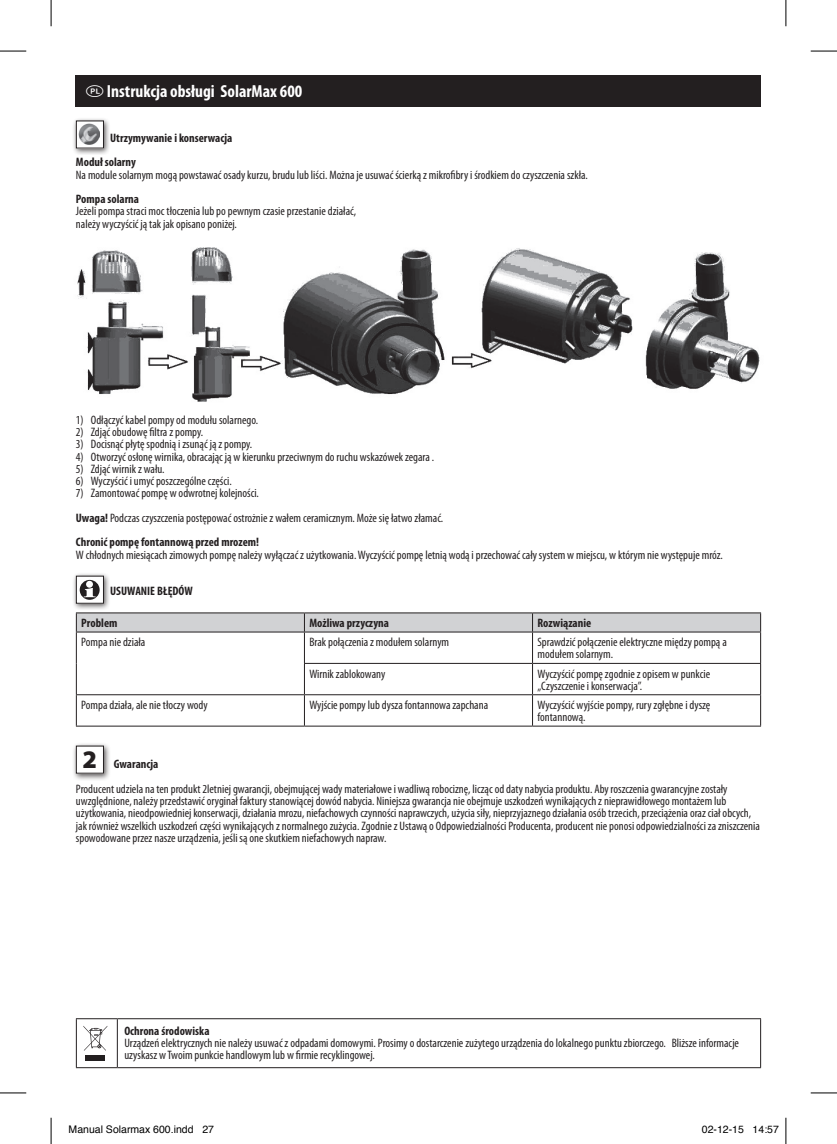
<style>
.page{position:relative;width:837px;height:1144px;background:#fff}
.page>*{position:absolute;margin:0;border:0;box-sizing:border-box;transform-origin:0 0}
.t1{font:900 25.38px "Myriad Pro";color:#231f20}
.t2{font:700 condensed 17.5px "Myriad Pro";color:#fff}
.t3{font:condensed 12.25px/12.2px "Myriad Pro";color:#231f20}
.t4{font:700 condensed 12.25px/24.5px "Myriad Pro";color:#231f20}
.t5{font:10.5px "Helvetica";color:#000}
.s1{font-weight:700}
</style>
<div class="page">
<img style="left:77px;top:247px;width:683px;height:155px">
<div style="left:76px;top:76px;width:684px;height:31px;background:#231f20"></div>
<hr style="left:76px;top:612px;width:228px;height:1px;background:#231f20">
<hr style="left:304px;top:612px;width:228px;height:1px;background:#231f20">
<hr style="left:532px;top:612px;width:228px;height:1px;background:#231f20">
<svg style="left:76px;top:613px;width:685px;height:19px;background:#c7c8ca"></svg>
<hr style="left:76px;top:632px;width:228px;height:1px;background:#231f20">
<hr style="left:76px;top:632px;width:1px;height:31px;background:#231f20">
<hr style="left:304px;top:632px;width:228px;height:1px;background:#231f20">
<hr style="left:304px;top:632px;width:1px;height:31px;background:#231f20">
<hr style="left:532px;top:632px;width:228px;height:1px;background:#231f20">
<hr style="left:532px;top:632px;width:1px;height:31px;background:#231f20">
<hr style="left:760px;top:632px;width:1px;height:31px;background:#231f20">
<hr style="left:76px;top:663px;width:1px;height:31px;background:#231f20">
<hr style="left:304px;top:663px;width:228px;height:1px;background:#231f20">
<hr style="left:304px;top:664px;width:1px;height:30px;background:#231f20">
<hr style="left:532px;top:663px;width:228px;height:1px;background:#231f20">
<hr style="left:532px;top:664px;width:1px;height:30px;background:#231f20">
<hr style="left:760px;top:664px;width:1px;height:30px;background:#231f20">
<hr style="left:76px;top:694px;width:228px;height:1px;background:#231f20">
<hr style="left:76px;top:695px;width:1px;height:31px;background:#231f20">
<hr style="left:304px;top:694px;width:228px;height:1px;background:#231f20">
<hr style="left:304px;top:695px;width:1px;height:31px;background:#231f20">
<hr style="left:532px;top:694px;width:228px;height:1px;background:#231f20">
<hr style="left:532px;top:695px;width:1px;height:31px;background:#231f20">
<hr style="left:760px;top:695px;width:1px;height:31px;background:#231f20">
<hr style="left:76px;top:726px;width:228px;height:1px;background:#231f20">
<hr style="left:304px;top:726px;width:228px;height:1px;background:#231f20">
<hr style="left:532px;top:726px;width:228px;height:1px;background:#231f20">
<div style="left:72px;top:117px;width:39px;height:38px;background:#231f20;opacity:.75"></div>
<div style="left:76px;top:121px;width:27px;height:27px;background:#fff"></div>
<img style="left:79px;top:124px;width:21px;height:21px">
<div style="left:76px;top:121px;width:28px;height:27px;border:1px solid #231f20"></div>
<div style="left:72px;top:742px;width:39px;height:39px;background:#231f20;opacity:.75"></div>
<div style="left:76px;top:746px;width:27px;height:27px;background:#fff"></div>
<div style="left:76px;top:746px;width:28px;height:28px;border:1px solid #231f20"></div>
<div style="left:72px;top:572px;width:39px;height:38px;background:#231f20;opacity:.75"></div>
<div style="left:76px;top:576px;width:27px;height:27px;background:#fff"></div>
<svg style="left:80px;top:580px;width:20px;height:20px"></svg>
<svg style="left:84px;top:588px;width:12px;height:9px"></svg>
<div style="left:86px;top:581px;width:7px;height:7px;background:#fff;border-radius:50%"></div>
<div style="left:76px;top:576px;width:28px;height:28px;border:1px solid #231f20"></div>
<hr style="left:76px;top:1018px;width:41px;height:1px;background:#231f20">
<hr style="left:76px;top:1019px;width:1px;height:48px;background:#231f20">
<hr style="left:117px;top:1018px;width:643px;height:1px;background:#231f20">
<hr style="left:117px;top:1019px;width:1px;height:48px;background:#231f20">
<hr style="left:760px;top:1019px;width:1px;height:48px;background:#231f20">
<hr style="left:76px;top:1067px;width:41px;height:1px;background:#231f20">
<hr style="left:117px;top:1067px;width:643px;height:1px;background:#231f20">
<div style="left:85px;top:1056px;width:20px;height:5px;background:#231f20"></div>
<svg style="left:83px;top:1026px;width:24px;height:25px"></svg>
<svg style="left:0;top:51px;width:26px;height:1px"></svg>
<svg style="left:810px;top:51px;width:26px;height:1px"></svg>
<svg style="left:0;top:1092px;width:26px;height:1px"></svg>
<svg style="left:810px;top:1092px;width:26px;height:1px"></svg>
<svg style="left:51px;top:0;width:1px;height:26px"></svg>
<svg style="left:51px;top:1118px;width:1px;height:26px"></svg>
<svg style="left:785px;top:0;width:1px;height:26px"></svg>
<svg style="left:785px;top:1118px;width:1px;height:26px"></svg>
<h2 class="t2" style="left:86px;top:81px;width:218px">❑ Instrukcja obsługi SolarMax 600</h2>
<p class="t4" style="left:76px;top:125px;width:158px;text-indent:34px">Utrzymywanie i konserwacja<br>Moduł solarny</p>
<p class="t3" style="left:76px;top:168px;width:513px">Na module solarnym mogą powstawać osady kurzu, brudu lub liści. Można je usuwać ścierką z mikrofibry i środkiem do czyszczenia szkła.</p>
<p class="t4" style="left:76px;top:187px;width:65px">Pompa solarna</p>
<p class="t3" style="left:76px;top:205px;width:281px">Jeżeli pompa straci moc tłoczenia lub po pewnym czasie przestanie działać, należy wyczyścić ją tak jak opisano poniżej.</p>
<p class="t3" style="left:76px;top:413px;width:183px">1) Odłączyć kabel pompy od modułu solarnego.</p>
<p class="t3" style="left:76px;top:426px;width:129px">2) Zdjąć obudowę filtra z pompy.</p>
<p class="t3" style="left:76px;top:438px;width:178px">3) Docisnąć płytę spodnią i zsunąć ją z pompy.</p>
<p class="t3" style="left:76px;top:450px;width:360px">4) Otworzyć osłonę wirnika, obracając ją w kierunku przeciwnym do ruchu wskazówek zegara .</p>
<p class="t3" style="left:76px;top:462px;width:90px">5) Zdjąć wirnik z wału.</p>
<p class="t3" style="left:76px;top:475px;width:157px">6) Wyczyścić i umyć poszczególne części.</p>
<p class="t3" style="left:76px;top:481px;width:369px;line-height:24.5px">7) Zamontować pompę w odwrotnej kolejności.<br><span class="s1">Uwaga!</span> Podczas czyszczenia postępować ostrożnie z wałem ceramicznym. Może się łatwo złamać.<br><span class="s1">Chronić pompę fontannową przed mrozem!</span></p>
<p class="t3" style="left:76px;top:548px;width:648px">W chłodnych miesiącach zimowych pompę należy wyłączać z użytkowania. Wyczyścić pompę letnią wodą i przechować cały system w miejscu, w którym nie występuje mróz.</p>
<p class="t4" style="left:110px;top:579px;width:84px">USUWANIE BŁĘDÓW</p>
<p class="t4" style="left:81px;top:610px;width:38px">Problem</p>
<p class="t4" style="left:309px;top:610px;width:81px">Możliwa przyczyna</p>
<p class="t4" style="left:537px;top:610px;width:55px">Rozwiązanie</p>
<p class="t3" style="left:81px;top:636px;width:66px">Pompa nie działa</p>
<p class="t3" style="left:309px;top:636px;width:141px">Brak połączenia z modułem solarnym</p>
<p class="t3" style="left:537px;top:636px;width:191px">Sprawdzić połączenie elektryczne między pompą a modułem solarnym.</p>
<p class="t3" style="left:309px;top:667px;width:77px">Wirnik zablokowany</p>
<p class="t3" style="left:537px;top:667px;width:174px">Wyczyścić pompę zgodnie z opisem w punkcie „Czyszczenie i konserwacja”.</p>
<p class="t3" style="left:81px;top:698px;width:128px">Pompa działa, ale nie tłoczy wody</p>
<p class="t3" style="left:309px;top:698px;width:180px">Wyjście pompy lub dysza fontannowa zapchana</p>
<p class="t3" style="left:537px;top:698px;width:174px">Wyczyścić wyjście pompy, rury zgłębne i dyszę fontannową.</p>
<p class="t4" style="left:114px;top:752px;width:46px">Gwarancja</p>
<p class="t3" style="left:76px;top:782px;width:685px">Producent udziela na ten produkt 2letniej gwarancji, obejmującej wady materiałowe i wadliwą robociznę, licząc od daty nabycia produktu. Aby roszczenia gwarancyjne zostały uwzględnione, należy przedstawić oryginał faktury stanowiącej dowód nabycia. Niniejsza gwarancja nie obejmuje uszkodzeń wynikających z nieprawidłowego montażem lub użytkowania, nieodpowiedniej konserwacji, działania mrozu, niefachowych czynności naprawczych, użycia siły, nieprzyjaznego działania osób trzecich, przeciążenia oraz ciał obcych, jak również wszelkich uszkodzeń części wynikających z normalnego zużycia. Zgodnie z Ustawą o Odpowiedzialności Producenta, producent nie ponosi odpowiedzialności za zniszczenia spowodowane przez nasze urządzenia, jeśli są one skutkiem niefachowych napraw.</p>
<h1 class="t1" style="left:83px;top:743px;width:16px">2</h1>
<p class="t4" style="left:124px;top:1018px;width:87px">Ochrona środowiska</p>
<p class="t3" style="left:124px;top:1037px;width:616px">Urządzeń elektrycznych nie należy usuwać z odpadami domowymi. Prosimy o dostarczenie zużytego urządzenia do lokalnego punktu zbiorczego. Bliższe informacje uzyskasz w Twoim punkcie handlowym lub w firmie recyklingowej.</p>
<p class="t5" style="left:69px;top:1122px;width:147px">Manual Solarmax 600.indd 27</p>
<p class="t5" style="left:701px;top:1122px;width:79px">02-12-15 14:57</p>
</div>
